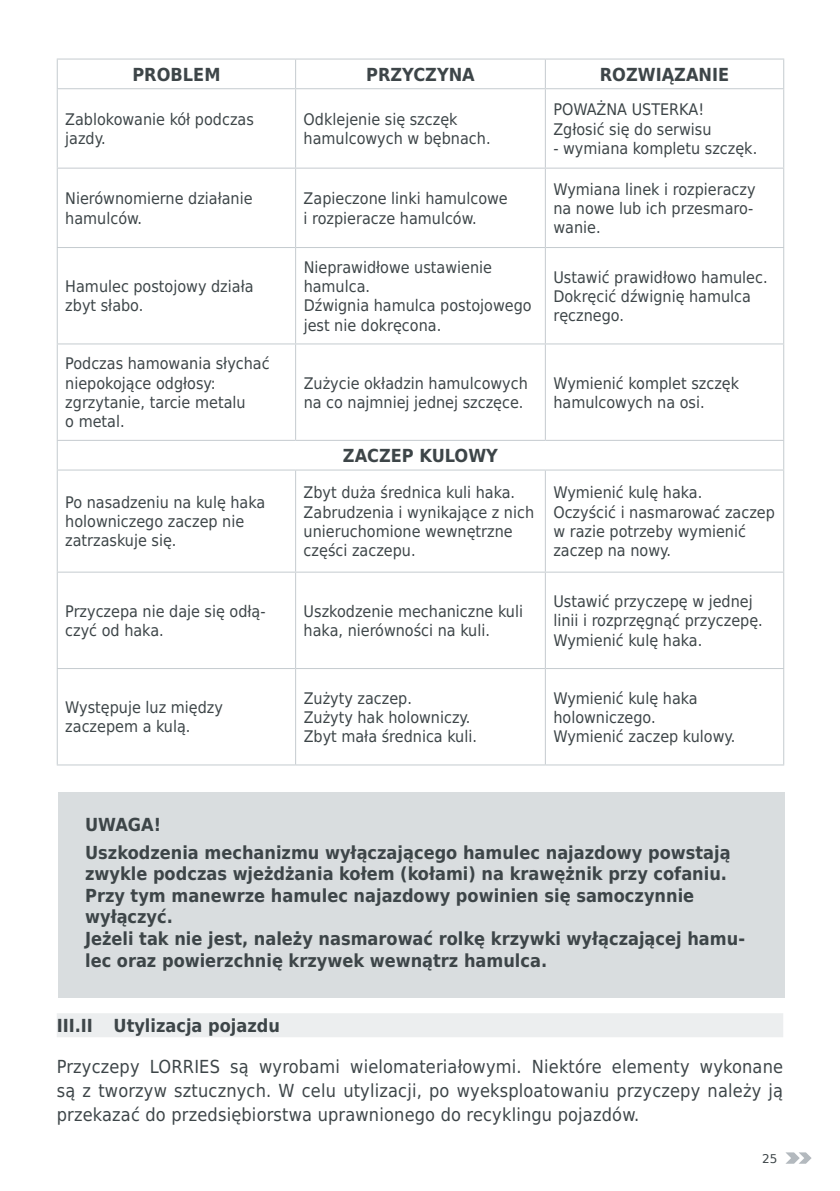
<style>
.page{position:relative;width:840px;height:1191px;background:#fff}
.page>*{position:absolute;margin:0;border:0;box-sizing:border-box;transform-origin:0 0}
.t1{font:700 18px/21.6px "DejaVu Sans Condensed";color:#3d4548}
.t2{font:18px/24px "DejaVu Sans Condensed";letter-spacing:.01em;color:#3d4548;text-align:justify}
.t3{font:16px/19.2px "DejaVu Sans Condensed";color:#3d4548}
.t4{font:12px "DejaVu Sans";color:#3d4548}
</style>
<div class="page">
<svg style="left:785px;top:1152px;width:26px;height:11px"></svg>
<div style="left:58px;top:792px;width:726px;height:206px;background:#d9dddf"></div>
<div style="left:57px;top:1013px;width:725px;height:24px;background:#eceeef"></div>
<hr style="left:57px;top:59px;width:238px;height:1px;background:#c5cbcf">
<svg style="left:57px;top:60px;width:1px;height:28px"></svg>
<hr style="left:295px;top:59px;width:250px;height:1px;background:#c5cbcf">
<svg style="left:295px;top:60px;width:1px;height:28px"></svg>
<hr style="left:545px;top:59px;width:238px;height:1px;background:#c5cbcf">
<hr style="left:57px;top:88px;width:238px;height:1px;background:#c5cbcf">
<hr style="left:57px;top:89px;width:1px;height:79px;background:#c5cbcf">
<hr style="left:295px;top:88px;width:250px;height:1px;background:#c5cbcf">
<hr style="left:295px;top:89px;width:1px;height:79px;background:#c5cbcf">
<hr style="left:545px;top:88px;width:238px;height:1px;background:#c5cbcf">
<hr style="left:544px;top:89px;width:1px;height:79px;background:#c5cbcf">
<hr style="left:782px;top:89px;width:1px;height:79px;background:#c5cbcf">
<hr style="left:57px;top:168px;width:238px;height:1px;background:#c5cbcf">
<hr style="left:57px;top:169px;width:1px;height:78px;background:#c5cbcf">
<hr style="left:295px;top:168px;width:250px;height:1px;background:#c5cbcf">
<hr style="left:295px;top:169px;width:1px;height:78px;background:#c5cbcf">
<hr style="left:545px;top:168px;width:238px;height:1px;background:#c5cbcf">
<hr style="left:544px;top:169px;width:1px;height:78px;background:#c5cbcf">
<hr style="left:782px;top:169px;width:1px;height:78px;background:#c5cbcf">
<hr style="left:57px;top:247px;width:238px;height:1px;background:#c5cbcf">
<hr style="left:57px;top:248px;width:1px;height:95px;background:#c5cbcf">
<hr style="left:295px;top:247px;width:250px;height:1px;background:#c5cbcf">
<hr style="left:295px;top:248px;width:1px;height:95px;background:#c5cbcf">
<hr style="left:545px;top:247px;width:238px;height:1px;background:#c5cbcf">
<hr style="left:544px;top:248px;width:1px;height:95px;background:#c5cbcf">
<hr style="left:782px;top:248px;width:1px;height:95px;background:#c5cbcf">
<hr style="left:57px;top:343px;width:238px;height:1px;background:#c5cbcf">
<hr style="left:57px;top:344px;width:1px;height:96px;background:#c5cbcf">
<hr style="left:295px;top:343px;width:250px;height:1px;background:#c5cbcf">
<hr style="left:295px;top:344px;width:1px;height:96px;background:#c5cbcf">
<hr style="left:545px;top:343px;width:238px;height:1px;background:#c5cbcf">
<hr style="left:544px;top:344px;width:1px;height:96px;background:#c5cbcf">
<hr style="left:782px;top:344px;width:1px;height:96px;background:#c5cbcf">
<hr style="left:57px;top:440px;width:238px;height:1px;background:#c5cbcf">
<svg style="left:57px;top:441px;width:1px;height:28px"></svg>
<hr style="left:295px;top:440px;width:250px;height:1px;background:#c5cbcf">
<hr style="left:545px;top:440px;width:238px;height:1px;background:#c5cbcf">
<hr style="left:57px;top:469px;width:238px;height:1px;background:#c5cbcf">
<hr style="left:57px;top:470px;width:1px;height:101px;background:#c5cbcf">
<hr style="left:295px;top:469px;width:250px;height:1px;background:#c5cbcf">
<hr style="left:295px;top:470px;width:1px;height:101px;background:#c5cbcf">
<hr style="left:545px;top:469px;width:238px;height:1px;background:#c5cbcf">
<hr style="left:544px;top:470px;width:1px;height:101px;background:#c5cbcf">
<hr style="left:782px;top:470px;width:1px;height:101px;background:#c5cbcf">
<hr style="left:57px;top:571px;width:238px;height:1px;background:#c5cbcf">
<hr style="left:57px;top:572px;width:1px;height:96px;background:#c5cbcf">
<hr style="left:295px;top:571px;width:250px;height:1px;background:#c5cbcf">
<hr style="left:295px;top:572px;width:1px;height:96px;background:#c5cbcf">
<hr style="left:545px;top:571px;width:238px;height:1px;background:#c5cbcf">
<hr style="left:544px;top:572px;width:1px;height:96px;background:#c5cbcf">
<hr style="left:782px;top:572px;width:1px;height:96px;background:#c5cbcf">
<hr style="left:57px;top:668px;width:238px;height:1px;background:#c5cbcf">
<hr style="left:57px;top:669px;width:1px;height:95px;background:#c5cbcf">
<hr style="left:295px;top:668px;width:250px;height:1px;background:#c5cbcf">
<hr style="left:295px;top:669px;width:1px;height:95px;background:#c5cbcf">
<hr style="left:545px;top:668px;width:238px;height:1px;background:#c5cbcf">
<hr style="left:544px;top:669px;width:1px;height:95px;background:#c5cbcf">
<hr style="left:782px;top:669px;width:1px;height:95px;background:#c5cbcf">
<hr style="left:57px;top:764px;width:238px;height:1px;background:#c5cbcf">
<hr style="left:295px;top:764px;width:250px;height:1px;background:#c5cbcf">
<hr style="left:545px;top:764px;width:238px;height:1px;background:#c5cbcf">
<p class="t1" style="left:132px;top:63px;width:89px">PROBLEM</p>
<p class="t1" style="left:366px;top:63px;width:110px">PRZYCZYNA</p>
<p class="t1" style="left:599px;top:63px;width:131px">ROZWIĄZANIE</p>
<p class="t3" style="left:65px;top:109px;width:190px">Zablokowanie kół podczas jazdy.</p>
<p class="t3" style="left:303px;top:109px;width:188px">Odklejenie się szczęk hamulcowych w bębnach.</p>
<p class="t3" style="left:553px;top:100px;width:160px">POWAŻNA USTERKA!<br>Zgłosić się do serwisu</p>
<p class="t3" style="left:553px;top:138px;width:205px">- wymiana kompletu szczęk.</p>
<p class="t3" style="left:65px;top:188px;width:189px">Nierównomierne działanie hamulców.</p>
<p class="t3" style="left:303px;top:188px;width:205px">Zapieczone linki hamulcowe i rozpieracze hamulców.</p>
<p class="t3" style="left:553px;top:179px;width:203px">Wymiana linek i rozpieraczy na nowe lub ich przesmaro&shy;wanie.</p>
<p class="t3" style="left:65px;top:276px;width:190px">Hamulec postojowy działa zbyt słabo.</p>
<p class="t3" style="left:65px;top:354px;width:206px">Podczas hamowania słychać niepokojące odgłosy: zgrzytanie, tarcie metalu<br>o metal.</p>
<p class="t3" style="left:303px;top:257px;width:229px">Nieprawidłowe ustawienie hamulca.<br>Dźwignia hamulca postojowego jest nie dokręcona.</p>
<p class="t3" style="left:553px;top:267px;width:216px">Ustawić prawidłowo hamulec.<br>Dokręcić dźwignię hamulca ręcznego.</p>
<p class="t3" style="left:303px;top:373px;width:225px">Zużycie okładzin hamulcowych na co najmniej jednej szczęce.</p>
<p class="t3" style="left:553px;top:373px;width:187px">Wymienić komplet szczęk hamulcowych na osi.</p>
<p class="t1" style="left:343px;top:444px;width:156px">ZACZEP KULOWY</p>
<p class="t3" style="left:65px;top:492px;width:201px">Po nasadzeniu na kulę haka holowniczego zaczep nie zatrzaskuje się.</p>
<p class="t3" style="left:303px;top:482px;width:232px">Zbyt duża średnica kuli haka.<br>Zabrudzenia i wynikające z nich unieruchomione wewnętrzne części zaczepu.</p>
<p class="t3" style="left:553px;top:482px;width:223px">Wymienić kulę haka.<br>Oczyścić i nasmarować zaczep w razie potrzeby wymienić zaczep na nowy.</p>
<p class="t3" style="left:65px;top:601px;width:202px">Przyczepa nie daje się odłą&shy;czyć od haka.</p>
<p class="t3" style="left:303px;top:601px;width:221px">Uszkodzenie mechaniczne kuli haka, nierówności na kuli.</p>
<p class="t3" style="left:553px;top:591px;width:211px">Ustawić przyczepę w jednej linii i rozprzęgnąć przyczepę.<br>Wymienić kulę haka.</p>
<p class="t3" style="left:65px;top:697px;width:159px">Występuje luz między zaczepem a kulą.</p>
<p class="t3" style="left:303px;top:688px;width:175px">Zużyty zaczep.<br>Zużyty hak holowniczy.<br>Zbyt mała średnica kuli.</p>
<p class="t3" style="left:553px;top:688px;width:183px">Wymienić kulę haka holowniczego.<br>Wymienić zaczep kulowy.</p>
<p class="t1" style="left:85px;top:810px;width:646px;line-height:27.2px">UWAGA!<br>Uszkodzenia mechanizmu wyłączającego hamulec najazdowy powstają</p>
<p class="t1" style="left:85px;top:862px;width:661px">zwykle podczas wjeżdżania kołem (kołami) na krawężnik przy cofaniu.<br>Przy tym manewrze hamulec najazdowy powinien się samoczynnie wyłączyć.<br>Jeżeli tak nie jest, należy nasmarować rolkę krzywki wyłączającej hamu&shy;lec oraz powierzchnię krzywek wewnątrz hamulca.</p>
<p class="t1" style="left:57px;top:1014px;width:224px">III.II Utylizacja pojazdu</p>
<p class="t2" style="left:57px;top:1053px;width:727px">Przyczepy LORRIES są wyrobami wielomateriałowymi. Niektóre elementy wykonane są z tworzyw sztucznych. W celu utylizacji, po wyeksploatowaniu przyczepy należy ją przekazać do przedsiębiorstwa uprawnionego do recyklingu pojazdów.</p>
<p class="t4" style="left:761px;top:1147px;width:17px">25</p>
</div>
